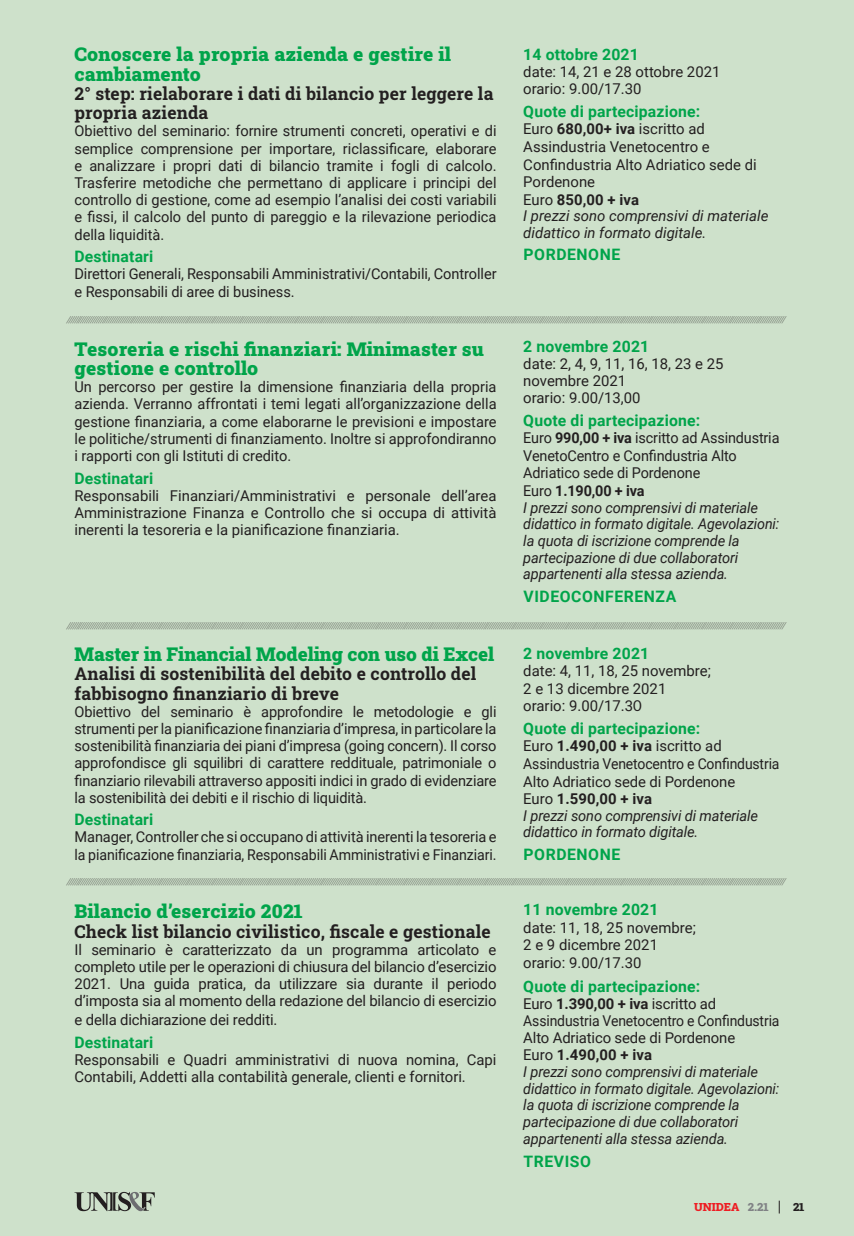
<style>
.page{position:relative;width:854px;height:1236px;background:#fff}
.page>*{position:absolute;margin:0;border:0;box-sizing:border-box;transform-origin:0 0}
.t1{font:900 19.25px/19.2px "Roboto Slab";letter-spacing:.01em;color:#00a44a}
.t2{font:700 17.5px/19.2px "Roboto Slab";letter-spacing:.01em;color:#231f20}
.t3{font:700 15.75px "Roboto";letter-spacing:.01em;color:#00a44a}
.t4{font:700 15.75px "Roboto";letter-spacing:.035em;color:#00a44a}
.t5{font:14.88px/17.2px "Roboto";letter-spacing:-.005em;color:#231f20}
.t6{font:italic 14.88px/17px "Roboto";letter-spacing:-.01em;color:#231f20}
.t7{font:900 11.38px "Roboto Slab";color:#ee1d23}
.t8{font:900 11.38px "Roboto Slab";color:#231f20}
.t9{font:100 9.62px "Lato";color:#231f20;scale:1.46 1}
.s1{font-weight:700}
.s2{font-style:italic}
.s3{font-style:normal}
.s4{font-weight:700;font-style:normal}
.s5{font-family:"Lato"}
.s6{color:#808285}
</style>
<div class="page">
<div style="left:0;top:0;width:853px;height:1235px;background:#cee1cb"></div>
<svg style="left:778px;top:1200px;width:1px;height:13px"></svg>
<svg style="left:74px;top:1191px;width:81px;height:19px"></svg>
<p class="t1" style="left:74px;top:44px;width:378px">Conoscere la propria azienda e gestire il cambiamento</p>
<p class="t2" style="left:74px;top:84px;width:420px">2° step: rielaborare i dati di bilancio per leggere la propria azienda</p>
<p class="t5" style="left:74px;top:122px;width:423px;text-align:justify">Obiettivo del seminario: fornire strumenti concreti, operativi e di semplice comprensione per importare, riclassificare, elaborare e analizzare i propri dati di bilancio tramite i fogli di calcolo.<br>Trasferire metodiche che permettano di applicare i principi del controllo di gestione, come ad esempio l’analisi dei costi variabili e fissi, il calcolo del punto di pareggio e la rilevazione periodica della liquidità.</p>
<p class="t3" style="left:74px;top:245px;width:80px">Destinatari</p>
<p class="t5" style="left:74px;top:265px;width:423px">Direttori Generali, Responsabili Amministrativi/Contabili, Controller e Responsabili di aree di business.</p>
<p class="t3" style="left:523px;top:44px;width:117px">14 ottobre 2021</p>
<p class="t5" style="left:523px;top:63px;width:198px">date: 14, 21 e 28 ottobre 2021 orario: 9.00/17.30</p>
<p class="t3" style="left:523px;top:100px;width:178px">Quote di partecipazione:</p>
<p class="t5" style="left:523px;top:120px;width:246px">Euro <span class="s1">680,00+ iva</span> iscritto ad<br>Assindustria Venetocentro e<br>Confindustria Alto Adriatico sede di<br>Pordenone<br>Euro <span class="s1">850,00 + iva<br></span><span class="s2">I prezzi sono comprensivi di materiale didattico in formato digitale.</span></p>
<p class="t4" style="left:523px;top:244px;width:98px">PORDENONE</p>
<p class="t9" style="left:66px;top:313px;width:495px">///////////////////////////////////////////////////////////////////////////////////////////////////////////////////////////////////////////////////////////////////////////////////////////////////////////////////////////////////////////////////////////////////////////////////////////////////////////////////////////////////////////////////////////////////////////</p>
<p class="t1" style="left:74px;top:339px;width:411px">Tesoreria e rischi finanziari: Minimaster su gestione e controllo</p>
<p class="t5" style="left:74px;top:378px;width:423px;text-align:justify">Un percorso per gestire la dimensione finanziaria della propria azienda. Verranno affrontati i temi legati all’organizzazione della gestione finanziaria, a come elaborarne le previsioni e impostare le politiche/strumenti di finanziamento. Inoltre si approfondiranno i rapporti con gli Istituti di credito.</p>
<p class="t3" style="left:74px;top:467px;width:80px">Destinatari</p>
<p class="t5" style="left:74px;top:486px;width:423px;text-align:justify">Responsabili Finanziari/Amministrativi e personale dell’area Amministrazione Finanza e Controllo che si occupa di attività inerenti la tesoreria e la pianificazione finanziaria.</p>
<p class="t3" style="left:523px;top:335px;width:127px">2 novembre 2021</p>
<p class="t5" style="left:523px;top:355px;width:202px">date: 2, 4, 9, 11, 16, 18, 23 e 25 novembre 2021<br>orario: 9.00/13,00</p>
<p class="t3" style="left:523px;top:409px;width:178px">Quote di partecipazione:</p>
<p class="t6" style="left:523px;top:429px;width:257px"><span class="s3">Euro</span> <span class="s4">990,00 + iva</span> <span class="s3">iscritto ad Assindustria VenetoCentro e Confindustria Alto Adriatico sede di Pordenone<br>Euro</span> <span class="s4">1.190,00 + iva<br></span>I prezzi sono comprensivi di materiale didattico in formato digitale. Agevolazioni: la quota di iscrizione comprende la partecipazione di due collaboratori appartenenti alla stessa azienda.</p>
<p class="t4" style="left:523px;top:585px;width:154px">VIDEOCONFERENZA</p>
<p class="t9" style="left:66px;top:618px;width:495px">///////////////////////////////////////////////////////////////////////////////////////////////////////////////////////////////////////////////////////////////////////////////////////////////////////////////////////////////////////////////////////////////////////////////////////////////////////////////////////////////////////////////////////////////////////////</p>
<p class="t1" style="left:74px;top:644px;width:421px">Master in Financial Modeling con uso di Excel</p>
<p class="t2" style="left:74px;top:664px;width:403px">Analisi di sostenibilità del debito e controllo del fabbisogno finanziario di breve</p>
<p class="t5" style="left:74px;top:702px;width:423px;text-align:justify">Obiettivo del seminario è approfondire le metodologie e gli strumenti per la pianificazione finanziaria d’impresa, in particolare la sostenibilità finanziaria dei piani d’impresa (going concern). Il corso approfondisce gli squilibri di carattere reddituale, patrimoniale o finanziario rilevabili attraverso appositi indici in grado di evidenziare la sostenibilità dei debiti e il rischio di liquidità.</p>
<p class="t3" style="left:74px;top:808px;width:80px">Destinatari</p>
<p class="t5" style="left:74px;top:827px;width:423px">Manager, Controller che si occupano di attività inerenti la tesoreria e la pianificazione finanziaria, Responsabili Amministrativi e Finanziari.</p>
<p class="t3" style="left:523px;top:642px;width:127px">2 novembre 2021</p>
<p class="t5" style="left:523px;top:661px;width:189px">date: 4, 11, 18, 25 novembre;<br>2 e 13 dicembre 2021 orario: 9.00/17.3<span class="s5">0</span></p>
<p class="t3" style="left:523px;top:717px;width:178px">Quote di partecipazione:</p>
<p class="t5" style="left:523px;top:737px;width:258px">Euro <span class="s1">1.490,00 + iva</span> iscritto ad Assindustria Venetocentro e Confindustria Alto Adriatico sede di Pordenone<br>Euro <span class="s1">1.590,00 + iva<br></span><span class="s2">I prezzi sono comprensivi di materiale didattico in formato digitale.</span></p>
<p class="t4" style="left:523px;top:843px;width:98px">PORDENONE</p>
<p class="t9" style="left:66px;top:874px;width:495px">///////////////////////////////////////////////////////////////////////////////////////////////////////////////////////////////////////////////////////////////////////////////////////////////////////////////////////////////////////////////////////////////////////////////////////////////////////////////////////////////////////////////////////////////////////////</p>
<p class="t1" style="left:74px;top:901px;width:230px">Bilancio d’esercizio 2021</p>
<p class="t2" style="left:74px;top:921px;width:417px">Check list bilancio civilistico, fiscale e gestionale</p>
<p class="t5" style="left:74px;top:940px;width:423px;text-align:justify">Il seminario è caratterizzato da un programma articolato e completo utile per le operazioni di chiusura del bilancio d’esercizio 2021. Una guida pratica, da utilizzare sia durante il periodo d’imposta sia al momento della redazione del bilancio di esercizio e della dichiarazione dei redditi.</p>
<p class="t3" style="left:74px;top:1031px;width:80px">Destinatari</p>
<p class="t5" style="left:74px;top:1050px;width:423px">Responsabili e Quadri amministrativi di nuova nomina, Capi<br>Contabili, Addetti alla contabilità generale, clienti e fornitori.</p>
<p class="t3" style="left:523px;top:898px;width:137px">11 novembre 2021</p>
<p class="t5" style="left:523px;top:917px;width:174px;line-height:17.8px">date: 11, 18, 25 novembre;<br>2 e 9 dicembre 2021 orario: 9.00/17.30</p>
<p class="t3" style="left:523px;top:974px;width:178px">Quote di partecipazione:</p>
<p class="t6" style="left:523px;top:994px;width:258px"><span class="s3">Euro</span> <span class="s4">1.390,00 + iva</span> <span class="s3">iscritto ad Assindustria Venetocentro e Confindustria Alto Adriatico sede di Pordenone<br>Euro</span> <span class="s4">1.490,00 + iva<br></span>I prezzi sono comprensivi di materiale didattico in formato digitale. Agevolazioni: la quota di iscrizione comprende la partecipazione di due collaboratori appartenenti alla stessa azienda.</p>
<p class="t4" style="left:523px;top:1149px;width:69px">TREVISO</p>
<p class="t7" style="left:693px;top:1198px;width:76px">UNIDEA <span class="s6">2.21</span></p>
<p class="t8" style="left:792px;top:1198px;width:13px">21</p>
</div>
